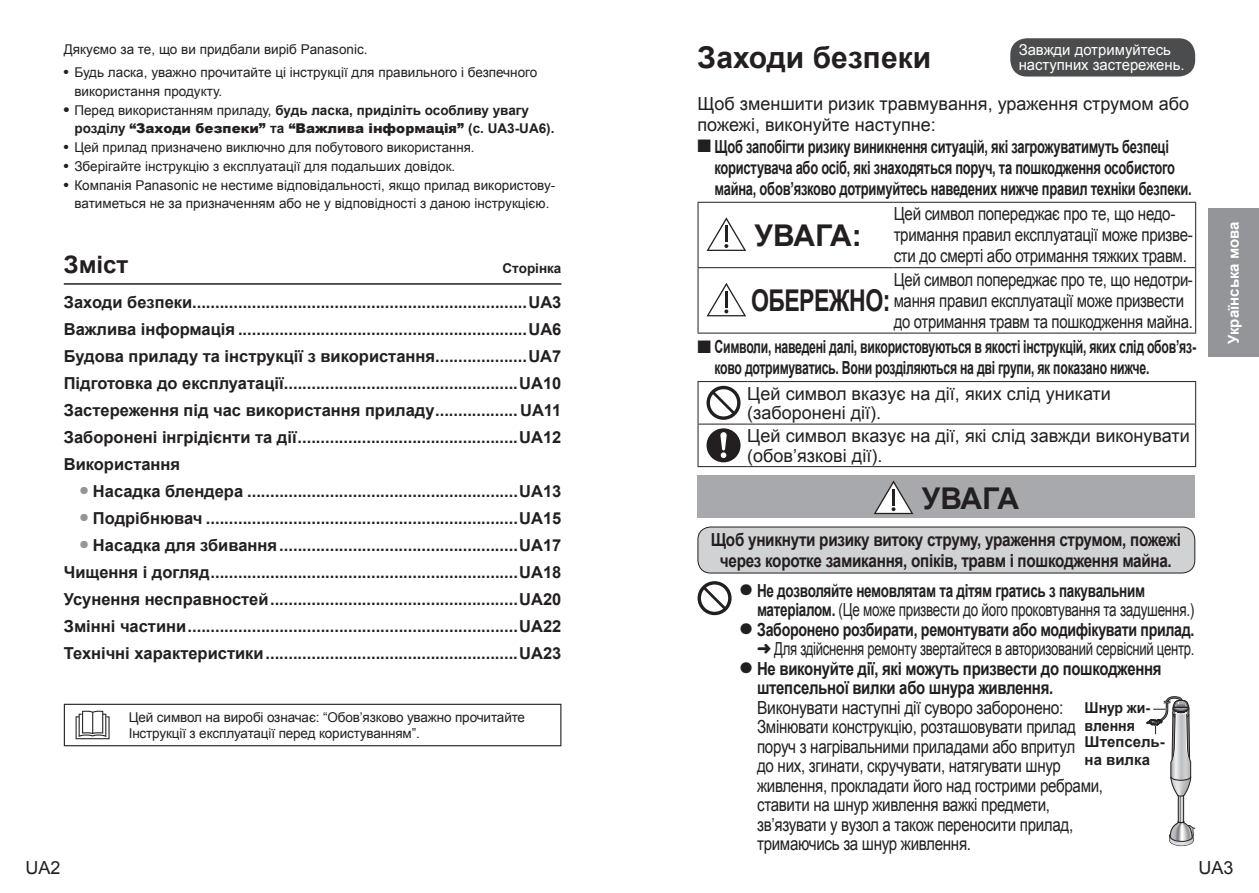
<style>
.page{position:relative;width:1259px;height:893px;background:#fff}
.page>*{position:absolute;margin:0;border:0;box-sizing:border-box;transform-origin:0 0}
.t1{font:700 30px "Arial";letter-spacing:-.005em;color:#231f20}
.t2{font:700 30px "Arial";letter-spacing:-.025em;color:#231f20;scale:.77 1}
.t3{font:700 24px "Arial";color:#231f20}
.t4{font:18px/19.5px "Arial";letter-spacing:-.02em;color:#231f20;scale:.87 1}
.t5{font:700 18px/21px "Arial";letter-spacing:-.02em;color:#231f20;scale:.72 1}
.t6{font:18px/19.5px "Arial";color:#231f20}
.t7{font:700 18px/21px "Arial";letter-spacing:-.02em;color:#231f20;scale:.68 1}
.t8{font:18px/19.5px "Arial";letter-spacing:-.02em;color:#231f20;text-align:right;scale:.73 1}
.t9{font:700 18px/19.5px "Arial";letter-spacing:-.02em;color:#231f20;scale:.75 1}
.t10{font:18px/21px "Arial";letter-spacing:-.02em;color:#231f20;scale:.83 1}
.t11{font:18px/21px "Arial";letter-spacing:-.02em;color:#231f20;scale:.84 1}
.t12{font:700 18px/21px "Arial";letter-spacing:-.02em;color:#231f20;text-align:center;scale:.85 1}
.t13{font:700 18px/19.5px "Arial";letter-spacing:-.02em;color:#231f20;scale:.83 1}
.t14{font:18px "Arial";letter-spacing:-.02em;color:#231f20}
.t15{font:700 16.5px/27px "Arial";color:#231f20;text-align:justify}
.t16{font:15px/15px "Arial";color:#fff}
.t17{font:700 15px/18px "Arial";color:#231f20}
.t18{font:700 15px "Arial";color:#fff}
.t19{font:700 15px/18px "Arial";color:#231f20;scale:.94 1}
.t20{font:13.5px/18.8px "Arial";color:#231f20}
.t21{font:700 13.5px/18.8px "Arial";color:#231f20}
.s1{font-weight:400}
.s2{font-weight:900}
.s3{font-weight:700}
</style>
<div class="page">
<div style="left:1208px;top:208px;width:51px;height:149px;background:#939598"></div>
<div style="left:1010px;top:38px;width:185px;height:39px;background:#4b4c4d;border-radius:16px"></div>
<svg style="left:76px;top:711px;width:34px;height:28px"></svg>
<div style="left:64px;top:704px;width:497px;height:42px;border:1px solid #231f20"></div>
<hr style="left:697px;top:203px;width:1px;height:64px;background:#231f20">
<hr style="left:697px;top:268px;width:1px;height:65px;background:#231f20">
<hr style="left:697px;top:202px;width:196px;height:1px;background:#231f20">
<hr style="left:697px;top:267px;width:196px;height:1px;background:#231f20">
<hr style="left:697px;top:333px;width:196px;height:1px;background:#231f20">
<hr style="left:893px;top:202px;width:303px;height:1px;background:#231f20">
<hr style="left:1195px;top:203px;width:1px;height:64px;background:#231f20">
<hr style="left:1195px;top:268px;width:1px;height:65px;background:#231f20">
<hr style="left:893px;top:267px;width:303px;height:1px;background:#231f20">
<hr style="left:893px;top:333px;width:303px;height:1px;background:#231f20">
<svg style="left:706px;top:217px;width:40px;height:34px"></svg>
<svg style="left:706px;top:283px;width:40px;height:33px"></svg>
<hr style="left:64px;top:283px;width:497px;height:2px;background:#231f20">
<svg style="left:697px;top:581px;width:34px;height:34px"></svg>
<svg style="left:701px;top:585px;width:27px;height:27px"></svg>
<svg style="left:703px;top:587px;width:23px;height:22px"></svg>
<div style="left:697px;top:476px;width:498px;height:42px;background:#a8a9ad"></div>
<svg style="left:874px;top:480px;width:39px;height:34px"></svg>
<div style="left:698px;top:527px;width:496px;height:46px;background:#d1d2d4;border-radius:13px"></div>
<div style="left:697px;top:527px;width:498px;height:46px;border:1px solid #231f20;border-radius:13px"></div>
<svg style="left:1146px;top:696px;width:48px;height:150px"></svg>
<hr style="left:697px;top:382px;width:1px;height:42px;background:#231f20">
<hr style="left:697px;top:425px;width:1px;height:41px;background:#231f20">
<hr style="left:697px;top:381px;width:50px;height:1px;background:#231f20">
<hr style="left:747px;top:381px;width:449px;height:1px;background:#231f20">
<hr style="left:1195px;top:382px;width:1px;height:42px;background:#231f20">
<hr style="left:1195px;top:425px;width:1px;height:41px;background:#231f20">
<hr style="left:697px;top:424px;width:50px;height:1px;background:#231f20">
<hr style="left:747px;top:424px;width:449px;height:1px;background:#231f20">
<hr style="left:697px;top:466px;width:50px;height:1px;background:#231f20">
<hr style="left:747px;top:466px;width:449px;height:1px;background:#231f20">
<svg style="left:706px;top:386px;width:34px;height:34px"></svg>
<svg style="left:710px;top:389px;width:27px;height:27px"></svg>
<svg style="left:712px;top:391px;width:23px;height:23px"></svg>
<svg style="left:706px;top:428px;width:34px;height:34px"></svg>
<p class="t20" style="left:64px;top:40px;width:305px">Дякуємо за те, що ви придбали виріб Panasonic.</p>
<p class="t20" style="left:74px;top:63px;width:464px;text-indent:-11px">● Будь ласка, уважно прочитайте ці інструкції для правильного і безпечного використання продукту.</p>
<p class="t21" style="left:74px;top:101px;width:481px;text-indent:-11px">● <span class="s1">Перед використанням приладу,</span> будь ласка, приділіть особливу увагу розділу <span class="s2">“Заходи безпеки”</span> та <span class="s2">“Важлива інформація”</span> (с. UA3-UA6).</p>
<p class="t20" style="left:64px;top:138px;width:412px">● Цей прилад призначено виключно для побутового використання.</p>
<p class="t20" style="left:64px;top:157px;width:393px">● Зберігайте інструкцію з експлуатації для подальших довідок.</p>
<p class="t20" style="left:64px;top:175px;width:493px;text-align:center">● Компанія Panasonic не нестиме відповідальності, якщо прилад використову&shy;ватиметься не за призначенням або не у відповідності з даною інструкцією.</p>
<h2 class="t3" style="left:64px;top:248px;width:66px">Зміст</h2>
<p class="t21" style="left:502px;top:259px;width:60px">Сторінка</p>
<p class="t15" style="left:64px;top:289px;width:499px">Заходи безпеки.........................................................................UA3<br>Важлива інформація ...............................................................UA6<br>Будова приладу та інструкції з використання....................UA7<br>Підготовка до експлуатації...................................................UA10<br>Застереження під час використання приладу..................UA11<br>Заборонені інгрідієнти та дії................................................UA12<br>Використання</p>
<p class="t15" style="left:80px;top:478px;width:482px"><sup>●</sup> Насадка блендера ...........................................................UA13</p>
<p class="t15" style="left:80px;top:505px;width:482px"><sup>●</sup> Подрібнювач ....................................................................UA15</p>
<p class="t15" style="left:64px;top:532px;width:499px;text-indent:17px"><sup>●</sup> Насадка для збивання....................................................UA17<br>Чищення і догляд...................................................................UA18<br>Усунення несправностей......................................................UA20<br>Змінні частини........................................................................UA22<br>Технічні характеристики.......................................................UA23</p>
<p class="t20" style="left:129px;top:708px;width:398px;line-height:16.5px">Цей символ на виробі означає: “Обов’язково уважно прочитайте<br>Інструкції з експлуатації перед користуванням”.</p>
<h1 class="t1" style="left:697px;top:36px;width:235px">Заходи безпеки</h1>
<p class="t16" style="left:1018px;top:42px;width:167px">Завжди дотримуйтесь наступних застережень.</p>
<p class="t6" style="left:697px;top:93px;width:493px;line-height:21px">Щоб зменшити ризик травмування, ураження струмом або пожежі, виконуйте наступне:</p>
<p class="t5" style="left:714px;top:136px;width:664px;text-indent:-17px">■ Щоб запобігти ризику виникнення ситуацій, які загрожуватимуть безпеці користувача або осіб, які знаходяться поруч, та пошкодження особистого майна, обов’язково дотримуйтесь наведених нижче правил техніки безпеки.</p>
<h1 class="t1" style="left:754px;top:214px;width:109px">УВАГА:</h1>
<p class="t11" style="left:893px;top:203px;width:358px">Цей символ попереджає про те, що недо&shy;тримання правил експлуатації може призве&shy;сти до смерті або отримання тяжких травм.</p>
<p class="t10" style="left:893px;top:269px;width:362px">Цей символ попереджає про те, що недотри&shy;мання правил експлуатації може призвести до отримання травм та пошкодження майна.</p>
<h1 class="t2" style="left:751px;top:279px;width:183px">ОБЕРЕЖНО:</h1>
<p class="t7" style="left:714px;top:337px;width:709px;text-indent:-17px">■ Символи, наведені далі, використовуються в якості інструкцій, яких слід обов’яз&shy;ково дотримуватись. Вони розділяються на дві групи, як показано нижче.</p>
<p class="t6" style="left:747px;top:383px;width:365px">Цей символ вказує на дії, яких слід уникати (заборонені дії).</p>
<p class="t6" style="left:747px;top:426px;width:444px">Цей символ вказує на дії, які слід завжди виконувати (обов’язкові дії).</p>
<h1 class="t1" style="left:921px;top:477px;width:99px">УВАГА</h1>
<p class="t12" style="left:710px;top:529px;width:555px">Щоб уникнути ризику витоку струму, ураження струмом, пожежі через коротке замикання, опіків, травм і пошкодження майна.</p>
<p class="t9" style="left:757px;top:581px;width:584px;text-indent:-17px">● Не дозволяйте немовлятам та дітям гратись з пакувальним матеріалом. <span class="s1">(Це може призвести до його проковтування та задушення.)</span></p>
<p class="t8" style="left:740px;top:619px;width:624px">● <span class="s3">Заборонено розбирати, ремонтувати або модифікувати прилад. </span>➜ Для здійснення ремонту звертайтеся в авторизований сервісний центр.</p>
<p class="t13" style="left:757px;top:659px;width:489px;text-indent:-17px">● Не виконуйте дії, які можуть призвести до пошкодження штепсельної вилки або шнура живлення.</p>
<p class="t4" style="left:757px;top:697px;width:399px">Виконувати наступні дії суворо заборонено:<br>Змінювати конструкцію, розташовувати прилад поруч з нагрівальними приладами або впритул<br>до них, згинати, скручувати, натягувати шнур живлення, прокладати його над гострими ребрами, ставити на шнур живлення важкі предмети, зв’язувати у вузол а також переносити прилад, тримаючись за шнур живлення.</p>
<p class="t19" style="left:1084px;top:698px;width:71px">Шнур жи&shy;влення</p>
<p class="t17" style="left:1084px;top:733px;width:82px">Штепсель&shy;на вилка</p>
<p class="t18" style="left:1223px;top:344px;width:124px;rotate:-90deg">Українська мова</p>
<p class="t14" style="left:26px;top:856px;width:37px">UA2</p>
<p class="t14" style="left:1198px;top:856px;width:37px">UA3</p>
</div>
